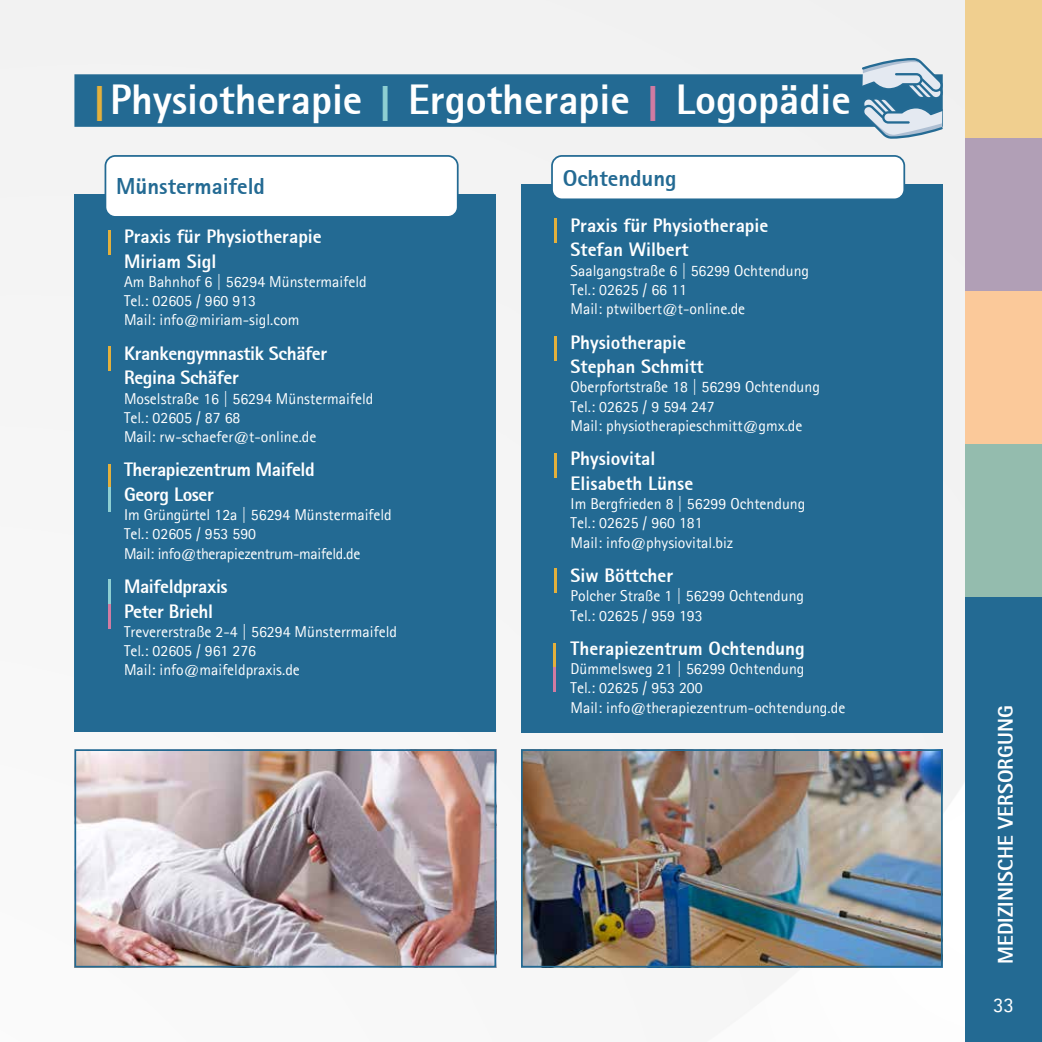
<style>
.page{position:relative;width:1042px;height:1042px;background:#fff}
.page>*{position:absolute;margin:0;border:0;box-sizing:border-box;transform-origin:0 0}
.t1{font:800 42px "Agfa Rotis Sans Serif";color:#fff}
.t2{font:800 22.75px "Agfa Rotis Sans Serif";color:#236a93}
.t3{font:800 21px "Agfa Rotis Sans Serif";color:#fff}
.t4{font:21px "Agfa Rotis Sans Serif";color:#fff}
.t5{font:800 19.25px/24.5px "Agfa Rotis Sans Serif";color:#fff}
.t6{font:800 19.25px/24.5px "Agfa Rotis Sans Serif";letter-spacing:-.02em;color:#fff}
.t7{font:15.75px/19.2px "Agfa Rotis Sans Serif";color:#fff}
.s1{font-family:"Antique Oli";font-weight:400;color:#e3b03c}
.s2{font-family:"Antique Oli";font-weight:400;color:#8ecfd2}
.s3{font-family:"Antique Oli";font-weight:400;color:#d17ba2}
</style>
<div class="page">
<div style="left:0;top:0;width:965px;height:968px;background:#f3f3f3"></div>
<div style="left:965px;top:0;width:77px;height:138px;background:#f0cf8f"></div>
<div style="left:965px;top:138px;width:77px;height:153px;background:#b19fb6"></div>
<div style="left:965px;top:291px;width:77px;height:153px;background:#fbc99a"></div>
<div style="left:965px;top:444px;width:77px;height:153px;background:#94bcae"></div>
<div style="left:965px;top:597px;width:77px;height:445px;background:#236a93"></div>
<div style="left:74px;top:74px;width:869px;height:53px;background:#236a93"></div>
<div style="left:521px;top:184px;width:422px;height:548px;background:#236a93"></div>
<div style="left:552px;top:156px;width:352px;height:43px;background:#fff;border-radius:10px"></div>
<div style="left:551px;top:155px;width:354px;height:45px;border:2px solid #236a93;border-radius:10px"></div>
<div style="left:74px;top:195px;width:422px;height:537px;background:#236a93"></div>
<div style="left:105px;top:156px;width:353px;height:61px;background:#fff;border-radius:10px"></div>
<div style="left:105px;top:155px;width:353px;height:63px;border:2px solid #236a93;border-radius:10px"></div>
<img style="left:77px;top:752px;width:416px;height:212px">
<div style="left:74px;top:749px;width:422px;height:218px;border:2px solid #236a93"></div>
<img style="left:524px;top:752px;width:416px;height:212px">
<div style="left:521px;top:749px;width:422px;height:218px;border:2px solid #236a93"></div>
<svg style="left:861px;top:58px;width:82px;height:81px"></svg>
<hr style="left:108px;top:230px;width:2px;height:25px;background:#e3b03c">
<hr style="left:108px;top:346px;width:2px;height:25px;background:#e3b03c">
<hr style="left:108px;top:464px;width:2px;height:25px;background:#e3b03c">
<hr style="left:108px;top:487px;width:2px;height:25px;background:#8ecfd2">
<hr style="left:553px;top:643px;width:2px;height:25px;background:#e3b03c">
<hr style="left:553px;top:666px;width:2px;height:25px;background:#d17ba2">
<hr style="left:554px;top:453px;width:2px;height:24px;background:#e3b03c">
<hr style="left:554px;top:568px;width:2px;height:25px;background:#e3b03c">
<hr style="left:108px;top:579px;width:2px;height:25px;background:#8ecfd2">
<hr style="left:108px;top:604px;width:2px;height:25px;background:#d17ba2">
<hr style="left:554px;top:336px;width:2px;height:25px;background:#e3b03c">
<hr style="left:554px;top:218px;width:2px;height:25px;background:#e3b03c">
<h1 class="t1" style="left:89px;top:73px;width:763px"><span class="s1">|</span>Physiotherapie <span class="s2">|</span> Ergotherapie <span class="s3">|</span> Logopädie</h1>
<h2 class="t2" style="left:116px;top:172px;width:150px">Münstermaifeld</h2>
<p class="t5" style="left:124px;top:224px;width:199px">Praxis für Physiotherapie<br>Miriam Sigl</p>
<p class="t7" style="left:124px;top:272px;width:244px">Am Bahnhof 6 | 56294 Münstermaifeld<br>Tel.: 02605 / 960 913<br>Mail: info@miriam-sigl.com</p>
<p class="t6" style="left:124px;top:341px;width:205px">Krankengymnastik Schäfer<br>Regina Schäfer</p>
<p class="t7" style="left:124px;top:388px;width:251px">Moselstraße 16 | 56294 Münstermaifeld<br>Tel.: 02605 / 87 68<br>Mail: rw-schaefer@t-online.de</p>
<p class="t6" style="left:124px;top:457px;width:192px">Therapiezentrum Maifeld<br>Georg Loser</p>
<p class="t7" style="left:124px;top:505px;width:269px">Im Grüngürtel 12a | 56294 Münstermaifeld<br>Tel.: 02605 / 953 590<br>Mail: info@therapiezentrum-maifeld.de</p>
<p class="t6" style="left:124px;top:574px;width:105px">Maifeldpraxis<br>Peter Briehl</p>
<p class="t7" style="left:124px;top:622px;width:274px">Trevererstraße 2-4 | 56294 Münsterrmaifeld<br>Tel.: 02605 / 961 276<br>Mail: info@maifeldpraxis.de</p>
<h2 class="t2" style="left:563px;top:163px;width:115px">Ochtendung</h2>
<p class="t5" style="left:570px;top:213px;width:199px">Praxis für Physiotherapie<br>Stefan Wilbert</p>
<p class="t7" style="left:570px;top:260px;width:240px">Saalgangstraße 6 | 56299 Ochtendung<br>Tel.: 02625 / 66 11<br>Mail: ptwilbert@t-online.de</p>
<p class="t5" style="left:570px;top:330px;width:134px">Physiotherapie<br>Stephan Schmitt</p>
<p class="t7" style="left:570px;top:377px;width:251px">Oberpfortstraße 18 | 56299 Ochtendung<br>Tel.: 02625 / 9 594 247<br>Mail: physiotherapieschmitt@gmx.de</p>
<p class="t5" style="left:570px;top:446px;width:124px">Physiovital<br>Elisabeth Lünse</p>
<p class="t7" style="left:570px;top:494px;width:236px">Im Bergfrieden 8 | 56299 Ochtendung<br>Tel.: 02625 / 960 181<br>Mail: info@physiovital.biz</p>
<p class="t5" style="left:570px;top:563px;width:104px">Siw Böttcher</p>
<p class="t7" style="left:570px;top:586px;width:235px">Polcher Straße 1 | 56299 Ochtendung<br>Tel.: 02625 / 959 193</p>
<p class="t5" style="left:570px;top:636px;width:236px">Therapiezentrum Ochtendung</p>
<p class="t7" style="left:570px;top:659px;width:276px">Dümmelsweg 21 | 56299 Ochtendung<br>Tel.: 02625 / 953 200<br>Mail: info@therapiezentrum-ochtendung.de</p>
<h3 class="t3" style="left:992px;top:964px;width:260px;rotate:-90deg">MEDIZINISCHE VERSORGUNG</h3>
<h3 class="t4" style="left:993px;top:992px;width:22px">33</h3>
</div>
